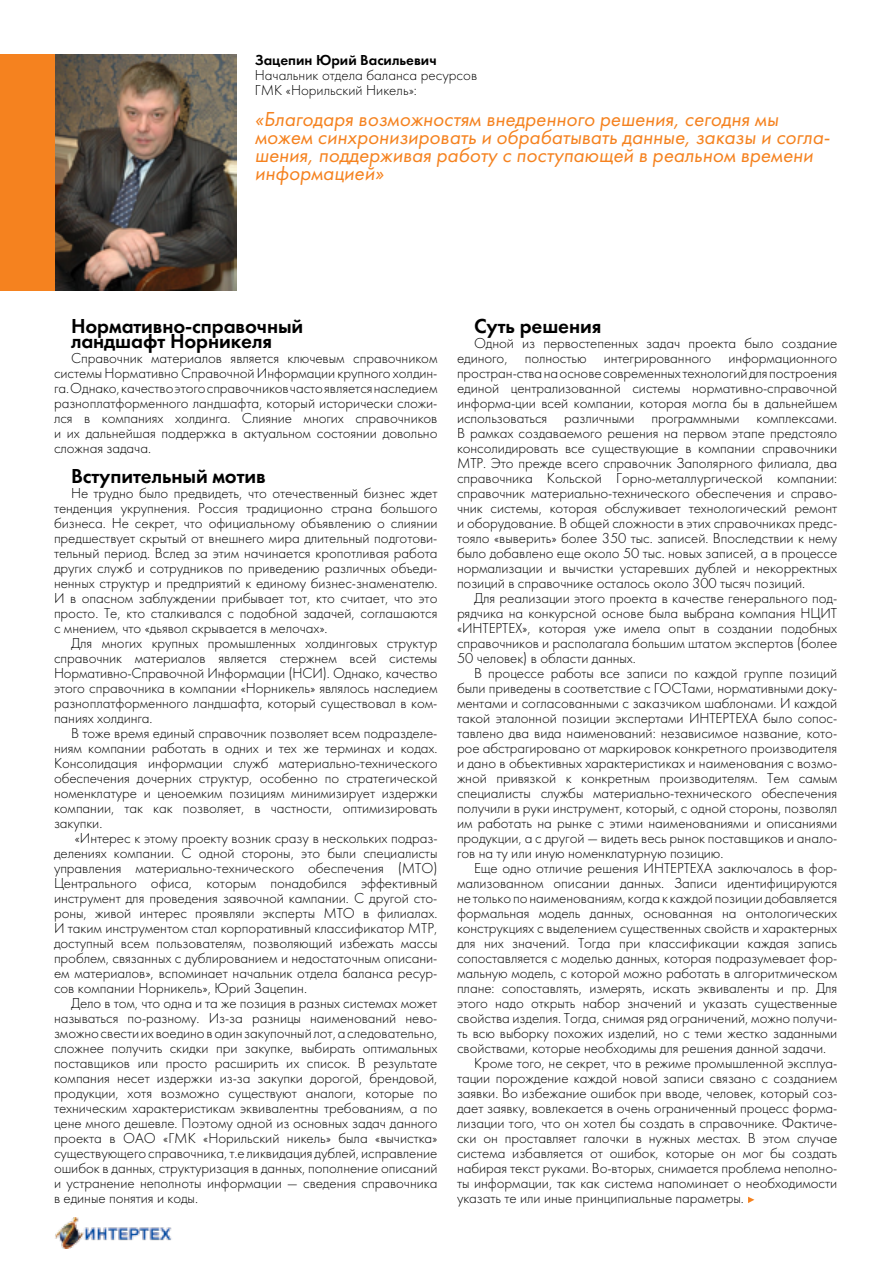
<style>
.page{position:relative;width:893px;height:1263px;background:#fff}
.page>*{position:absolute;margin:0;border:0;box-sizing:border-box;transform-origin:0 0}
.t1{font:italic 21px/18px "Futura Book C";color:#f5821f}
.t2{font:21px/15px "Futura Demi C";letter-spacing:-.005em;color:#000}
.t3{font:15px/15px "Futura Light C";letter-spacing:-.005em;color:#000;text-align:justify}
.t4{font:15px "Futura Demi C";color:#000}
</style>
<div class="page">
<img style="left:54px;top:54px;width:183px;height:236px">
<div style="left:0;top:54px;width:54px;height:236px;background:#f5821f"></div>
<svg style="left:748px;top:1197px;width:6px;height:6px"></svg>
<img style="left:55px;top:1217px;width:117px;height:31px">
<p class="t4" style="left:255px;top:51px;width:183px">Зацепин Юрий Васильевич</p>
<p class="t3" style="left:255px;top:68px;width:224px">Начальник отдела баланса ресурсов<br>ГМК «Норильский Никель»:</p>
<h1 class="t1" style="left:255px;top:110px;width:576px">«Благодаря возможностям внедренного решения, сегодня мы можем синхронизировать и обрабатывать данные, заказы и согла&shy;шения, поддерживая работу с поступающей в реальном времени информацией»</h1>
<h1 class="t2" style="left:71px;top:318px;width:234px">Нормативно-справочный ландшафт Норникеля</h1>
<p class="t3" style="left:54px;top:351px;width:385px;text-indent:17px">Справочник материалов является ключевым справочником системы Нормативно Справочной Информации крупного холдин&shy;га. Однако, качество этого справочников часто является наследием разноплатформенного ландшафта, который исторически сложи&shy;лся в компаниях холдинга. Слияние многих справочников и их дальнейшая поддержка в актуальном состоянии довольно сложная задача.</p>
<h1 class="t2" style="left:71px;top:468px;width:196px">Вступительный мотив</h1>
<p class="t3" style="left:54px;top:486px;width:385px;text-indent:17px">Не трудно было предвидеть, что отечественный бизнес ждет тенденция укрупнения. Россия традиционно страна большого бизнеса. Не секрет, что официальному объявлению о слиянии предшествует скрытый от внешнего мира длительный подготови&shy;тельный период. Вслед за этим начинается кропотливая работа других служб и сотрудников по приведению различных объеди&shy;ненных структур и предприятий к единому бизнес-знаменателю.<br>И в опасном заблуждении прибывает тот, кто считает, что это просто. Те, кто сталкивался с подобной задачей, соглашаются с мнением, что «дьявол скрывается в мелочах».</p>
<p class="t3" style="left:54px;top:636px;width:385px;text-indent:17px">Для многих крупных промышленных холдинговых структур справочник материалов является стержнем всей системы Нормативно-Справочной Информации (НСИ). Однако, качество этого справочника в компании «Норникель» являлось наследием разноплатформенного ландшафта, который существовал в ком&shy;паниях холдинга.</p>
<p class="t3" style="left:54px;top:726px;width:385px;text-indent:17px">В тоже время единый справочник позволяет всем подразделе&shy;ниям компании работать в одних и тех же терминах и кодах.<br>Консолидация информации служб материально-технического обеспечения дочерних структур, особенно по стратегической номенклатуре и ценоемким позициям минимизирует издержки компании, так как позволяет, в частности, оптимизировать закупки.</p>
<p class="t3" style="left:54px;top:831px;width:385px;text-indent:21px">«Интерес к этому проекту возник сразу в нескольких подраз&shy;делениях компании. С одной стороны, это были специалисты управления материально-технического обеспечения (МТО)<br>Центрального офиса, которым понадобился эффективный инструмент для проведения заявочной кампании. С другой сто&shy;роны, живой интерес проявляли эксперты МТО в филиалах.<br>И таким инструментом стал корпоративный классификатор МТР, доступный всем пользователям, позволяющий избежать массы проблем, связанных с дублированием и недостаточным описани&shy;ем материалов», вспоминает начальник отдела баланса ресур&shy;сов компании Норникель», Юрий Зацепин.</p>
<p class="t3" style="left:54px;top:996px;width:385px;text-indent:17px">Дело в том, что одна и та же позиция в разных системах может называться по-разному. Из-за разницы наименований нево&shy;зможно свести их воедино в один закупочный лот, а следовательно, сложнее получить скидки при закупке, выбирать оптимальных поставщиков или просто расширить их список. В результате компания несет издержки из-за закупки дорогой, брендовой, продукции, хотя возможно существуют аналоги, которые по техническим характеристикам эквивалентны требованиям, а по цене много дешевле. Поэтому одной из основных задач данного проекта в ОАО «ГМК «Норильский никель» была «вычистка» существующего справочника, т.е ликвидация дублей, исправление ошибок в данных, структуризация в данных, пополнение описаний и устранение неполноты информации — сведения справочника в единые понятия и коды.</p>
<h1 class="t2" style="left:474px;top:318px;width:129px">Суть решения</h1>
<p class="t3" style="left:457px;top:336px;width:382px;text-indent:17px">Одной из первостепенных задач проекта было создание единого, полностью интегрированного информационного простран-ства на основе современных технологий для построения единой централизованной системы нормативно-справочной информа-ции всей компании, которая могла бы в дальнейшем использоваться различными программными комплексами.<br>В рамках создаваемого решения на первом этапе предстояло консолидировать все существующие в компании справочники МТР. Это прежде всего справочник Заполярного филиала, два справочника Кольской Горно-металлургической компании: справочник материально-технического обеспечения и справо&shy;чник системы, которая обслуживает технологический ремонт и оборудование. В общей сложности в этих справочниках предс&shy;тояло «выверить» более 350 тыс. записей. Впоследствии к нему было добавлено еще около 50 тыс. новых записей, а в процессе нормализации и вычистки устаревших дублей и некорректных позиций в справочнике осталось около 300 тысяч позиций.</p>
<p class="t3" style="left:457px;top:591px;width:382px;text-indent:17px">Для реализации этого проекта в качестве генерального под&shy;рядчика на конкурсной основе была выбрана компания НЦИТ «ИНТЕРТЕХ», которая уже имела опыт в создании подобных справочников и располагала большим штатом экспертов (более 50 человек) в области данных.</p>
<p class="t3" style="left:457px;top:666px;width:382px;text-indent:17px">В процессе работы все записи по каждой группе позиций были приведены в соответствие с ГОСТами, нормативными доку&shy;ментами и согласованными с заказчиком шаблонами. И каждой такой эталонной позиции экспертами ИНТЕРТЕХА было сопос&shy;тавлено два вида наименований: независимое название, кото&shy;рое абстрагировано от маркировок конкретного производителя и дано в объективных характеристиках и наименования с возмо&shy;жной привязкой к конкретным производителям. Тем самым специалисты службы материально-технического обеспечения получили в руки инструмент, который, с одной стороны, позволял им работать на рынке с этими наименованиями и описаниями продукции, а с другой — видеть весь рынок поставщиков и анало&shy;гов на ту или иную номенклатурную позицию.</p>
<p class="t3" style="left:474px;top:861px;width:365px">Еще одно отличие решения ИНТЕРТЕХА заключалось в фор-</p>
<p class="t3" style="left:457px;top:876px;width:382px">мализованном описании данных. Записи идентифицируются</p>
<p class="t3" style="left:457px;top:891px;width:382px">не только по наименованиям, когда к каждой позиции добавляется</p>
<p class="t3" style="left:457px;top:906px;width:382px">формальная модель данных, основанная на онтологических</p>
<p class="t3" style="left:457px;top:921px;width:382px">конструкциях с выделением существенных свойств и характерных</p>
<p class="t3" style="left:457px;top:936px;width:382px">для них значений. Тогда при классификации каждая запись</p>
<p class="t3" style="left:457px;top:951px;width:382px">сопоставляется с моделью данных, которая подразумевает фор-</p>
<p class="t3" style="left:457px;top:966px;width:382px">мальную модель, с которой можно работать в алгоритмическом</p>
<p class="t3" style="left:457px;top:981px;width:382px">плане: сопоставлять, измерять, искать эквиваленты и пр. Для</p>
<p class="t3" style="left:457px;top:996px;width:382px">этого надо открыть набор значений и указать существенные</p>
<p class="t3" style="left:457px;top:1011px;width:382px">свойства изделия. Тогда, снимая ряд ограничений, можно получи-</p>
<p class="t3" style="left:457px;top:1026px;width:382px">ть всю выборку похожих изделий, но с теми жестко заданными</p>
<p class="t3" style="left:457px;top:1041px;width:371px">свойствами, которые необходимы для решения данной задачи.</p>
<p class="t3" style="left:474px;top:1056px;width:365px">Кроме того, не секрет, что в режиме промышленной эксплуа-</p>
<p class="t3" style="left:457px;top:1071px;width:382px">тации порождение каждой новой записи связано с созданием</p>
<p class="t3" style="left:457px;top:1086px;width:382px">заявки. Во избежание ошибок при вводе, человек, который соз-</p>
<p class="t3" style="left:457px;top:1101px;width:382px">дает заявку, вовлекается в очень ограниченный процесс форма-</p>
<p class="t3" style="left:457px;top:1116px;width:382px">лизации того, что он хотел бы создать в справочнике. Фактиче-</p>
<p class="t3" style="left:457px;top:1131px;width:382px">ски он проставляет галочки в нужных местах. В этом случае</p>
<p class="t3" style="left:457px;top:1146px;width:382px">система избавляется от ошибок, которые он мог бы создать</p>
<p class="t3" style="left:457px;top:1161px;width:382px">набирая текст руками. Во-вторых, снимается проблема неполно-</p>
<p class="t3" style="left:457px;top:1176px;width:382px">ты информации, так как система напоминает о необходимости</p>
<p class="t3" style="left:457px;top:1191px;width:288px">указать те или иные принципиальные параметры.</p>
</div>
